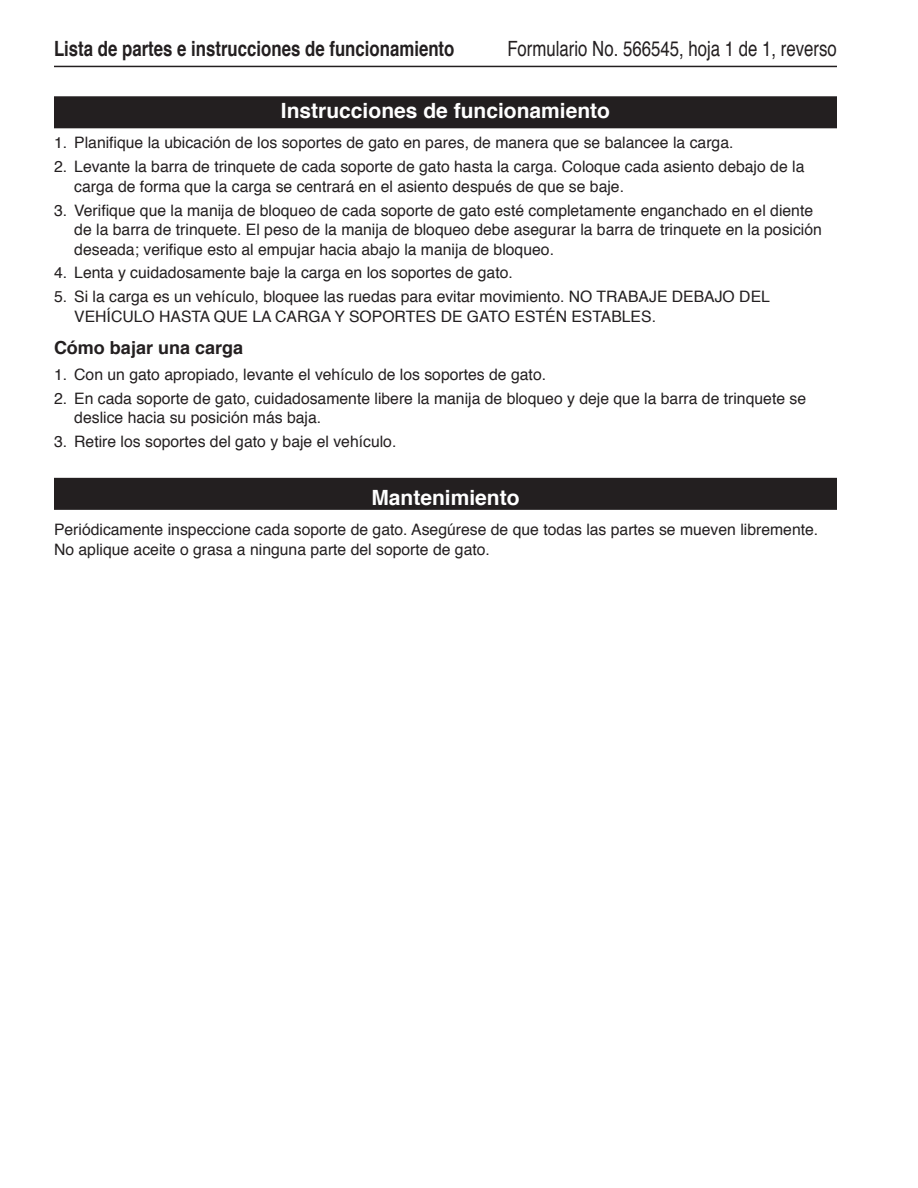
<style>
.page{position:relative;width:918px;height:1188px;background:#fff}
.page>*{position:absolute;margin:0;border:0;box-sizing:border-box;transform-origin:0 0}
.t1{font:700 21px "Helvetica";color:#231f20;scale:.8 1}
.Subhead_1{font:700 21px "Helvetica";color:#fff}
.t2{font:21px "Helvetica";color:#231f20;scale:.8 1}
.t3{font:700 18px "Helvetica";color:#231f20}
.t4{font:15.75px/19.5px "Helvetica";color:#231f20}
</style>
<div class="page">
<div style="left:55px;top:97px;width:781px;height:31px;background:#231f20"></div>
<div style="left:54px;top:96px;width:783px;height:32px;border:2px solid #231f20"></div>
<div style="left:55px;top:479px;width:781px;height:30px;background:#231f20"></div>
<div style="left:54px;top:478px;width:783px;height:32px;border:2px solid #231f20"></div>
<hr style="left:54px;top:66px;width:783px;height:1px;background:#231f20">
<p class="t1" style="left:54px;top:32px;width:502px">Lista de partes e instrucciones de funcionamiento</p>
<p class="t2" style="left:507px;top:33px;width:414px">Formulario No. 566545, hoja 1 de 1, reverso</p>
<p class="Subhead_1" style="left:281px;top:94px;width:331px">Instrucciones de funcionamiento</p>
<p class="t4" style="left:54px;top:134px;width:681px">1. Planifique la ubicación de los soportes de gato en pares, de manera que se balancee la carga.</p>
<p class="t4" style="left:74px;top:157px;width:732px;text-indent:-20px">2. Levante la barra de trinquete de cada soporte de gato hasta la carga. Coloque cada asiento debajo de la carga de forma que la carga se centrará en el asiento después de que se baje.</p>
<p class="t4" style="left:74px;top:201px;width:749px;text-indent:-20px">3. Verifique que la manija de bloqueo de cada soporte de gato esté completamente enganchado en el diente de la barra de trinquete. El peso de la manija de bloqueo debe asegurar la barra de trinquete en la posición deseada; verifique esto al empujar hacia abajo la manija de bloqueo.</p>
<p class="t4" style="left:54px;top:264px;width:460px">4. Lenta y cuidadosamente baje la carga en los soportes de gato.</p>
<p class="t4" style="left:74px;top:287px;width:697px;text-indent:-20px">5. Si la carga es un vehículo, bloquee las ruedas para evitar movimiento. NO TRABAJE DEBAJO DEL<br>VEHÍCULO HASTA QUE LA CARGA Y SOPORTES DE GATO ESTÉN ESTABLES.</p>
<p class="t3" style="left:54px;top:333px;width:191px">Cómo bajar una carga</p>
<p class="t4" style="left:54px;top:365px;width:494px">1. Con un gato apropiado, levante el vehículo de los soportes de gato.</p>
<p class="t4" style="left:74px;top:389px;width:733px;text-indent:-20px">2. En cada soporte de gato, cuidadosamente libere la manija de bloqueo y deje que la barra de trinquete se deslice hacia su posición más baja.</p>
<p class="t4" style="left:54px;top:433px;width:344px">3. Retire los soportes del gato y baje el vehículo.</p>
<p class="Subhead_1" style="left:371px;top:481px;width:150px">Mantenimiento</p>
<p class="t4" style="left:54px;top:520px;width:766px">Periódicamente inspeccione cada soporte de gato. Asegúrese de que todas las partes se mueven libremente.<br>No aplique aceite o grasa a ninguna parte del soporte de gato.</p>
</div>
